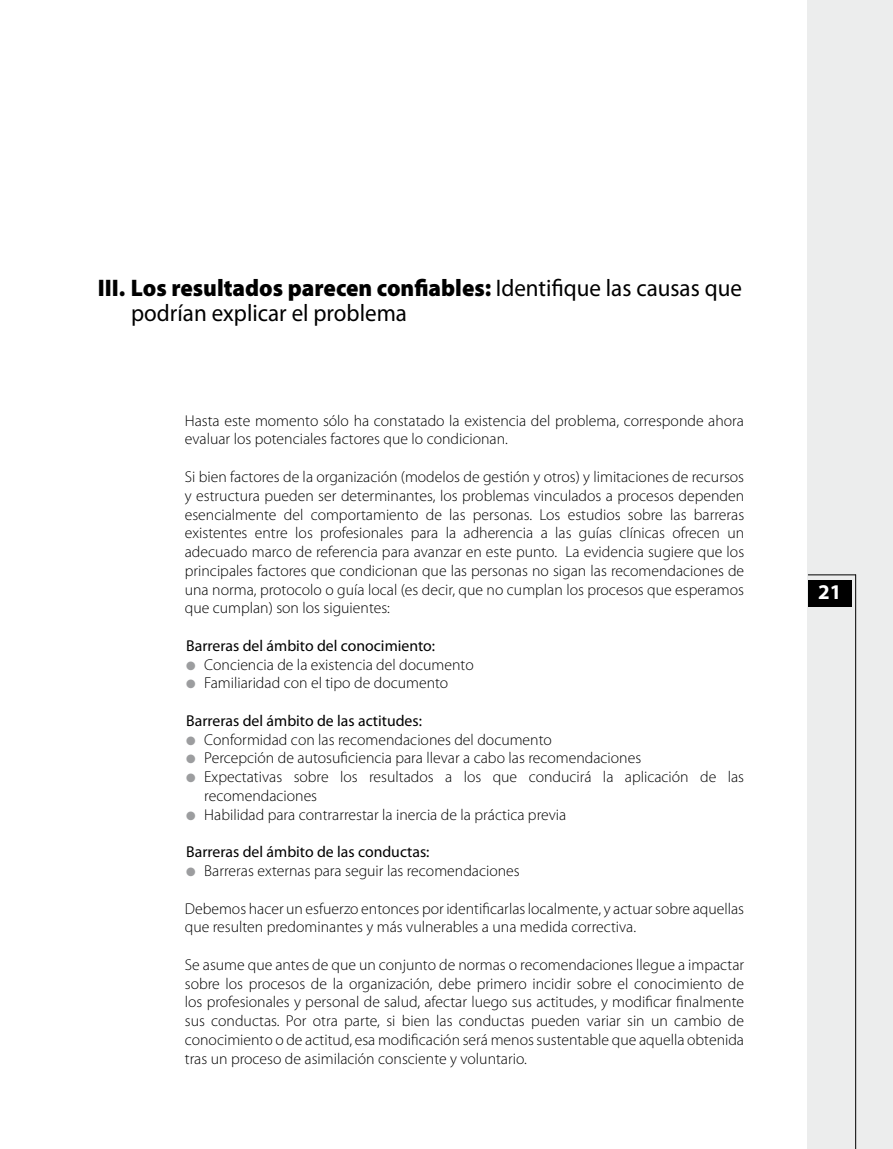
<style>
.page{position:relative;width:893px;height:1149px;background:#fff}
.page>*{position:absolute;margin:0;border:0;box-sizing:border-box;transform-origin:0 0}
.t1{font:24px/25.5px "Myriad Pro";color:#000;scale:.96 1}
.t2{font:700 21px "Myriad Pro";color:#fff}
.t3{font:300 15.75px/18.8px "Myriad Pro";color:#000}
.t4{font:15.75px "Myriad Pro";color:#000}
.s1{font-weight:900}
.s2{color:#9c9d9f}
</style>
<div class="page">
<div style="left:808px;top:0;width:85px;height:1148px;background:#eceded"></div>
<div style="left:808px;top:579px;width:43px;height:27px;background:#000"></div>
<hr style="left:808px;top:574px;width:48px;height:1px;background:#000">
<hr style="left:855px;top:574px;width:1px;height:574px;background:#000">
<h1 class="t1" style="left:131px;top:274px;width:638px;text-indent:-33px"><span class="s1">III. Los resultados parecen confiables:</span> Identifique las causas que podrían explicar el problema</h1>
<p class="t3" style="left:185px;top:411px;width:561px">Hasta este momento sólo ha constatado la existencia del problema, corresponde ahora evaluar los potenciales factores que lo condicionan.</p>
<p class="t3" style="left:185px;top:467px;width:561px;text-align:justify">Si bien factores de la organización (modelos de gestión y otros) y limitaciones de recursos y estructura pueden ser determinantes, los problemas vinculados a procesos dependen esencialmente del comportamiento de las personas. Los estudios sobre las barreras existentes entre los profesionales para la adherencia a las guías clínicas ofrecen un adecuado marco de referencia para avanzar en este punto. La evidencia sugiere que los principales factores que condicionan que las personas no sigan las recomendaciones de una norma, protocolo o guía local (es decir, que no cumplan los procesos que esperamos que cumplan) son los siguientes:</p>
<p class="t4" style="left:186px;top:635px;width:250px">Barreras del ámbito del conocimiento:</p>
<p class="t3" style="left:186px;top:654px;width:289px"><span class="s2">●</span> Conciencia de la existencia del documento</p>
<p class="t3" style="left:186px;top:673px;width:263px"><span class="s2">●</span> Familiaridad con el tipo de documento</p>
<p class="t4" style="left:186px;top:710px;width:237px">Barreras del ámbito de las actitudes:</p>
<p class="t3" style="left:186px;top:729px;width:367px"><span class="s2">●</span> Conformidad con las recomendaciones del documento</p>
<p class="t3" style="left:186px;top:748px;width:456px"><span class="s2">●</span> Percepción de autosuficiencia para llevar a cabo las recomendaciones</p>
<p class="t3" style="left:204px;top:767px;width:541px;text-indent:-18px"><span class="s2">●</span> Expectativas sobre los resultados a los que conducirá la aplicación de las recomendaciones</p>
<p class="t3" style="left:186px;top:804px;width:382px"><span class="s2">●</span> Habilidad para contrarrestar la inercia de la práctica previa</p>
<p class="t4" style="left:186px;top:842px;width:245px">Barreras del ámbito de las conductas:</p>
<p class="t3" style="left:186px;top:861px;width:335px"><span class="s2">●</span> Barreras externas para seguir las recomendaciones</p>
<p class="t3" style="left:185px;top:898px;width:561px">Debemos hacer un esfuerzo entonces por identificarlas localmente, y actuar sobre aquellas que resulten predominantes y más vulnerables a una medida correctiva.</p>
<p class="t3" style="left:185px;top:954px;width:561px;text-align:justify">Se asume que antes de que un conjunto de normas o recomendaciones llegue a impactar sobre los procesos de la organización, debe primero incidir sobre el conocimiento de los profesionales y personal de salud, afectar luego sus actitudes, y modificar finalmente sus conductas. Por otra parte, si bien las conductas pueden variar sin un cambio de conocimiento o de actitud, esa modificación será menos sustentable que aquella obtenida tras un proceso de asimilación consciente y voluntario.</p>
<h2 class="t2" style="left:818px;top:578px;width:25px">21</h2>
</div>
